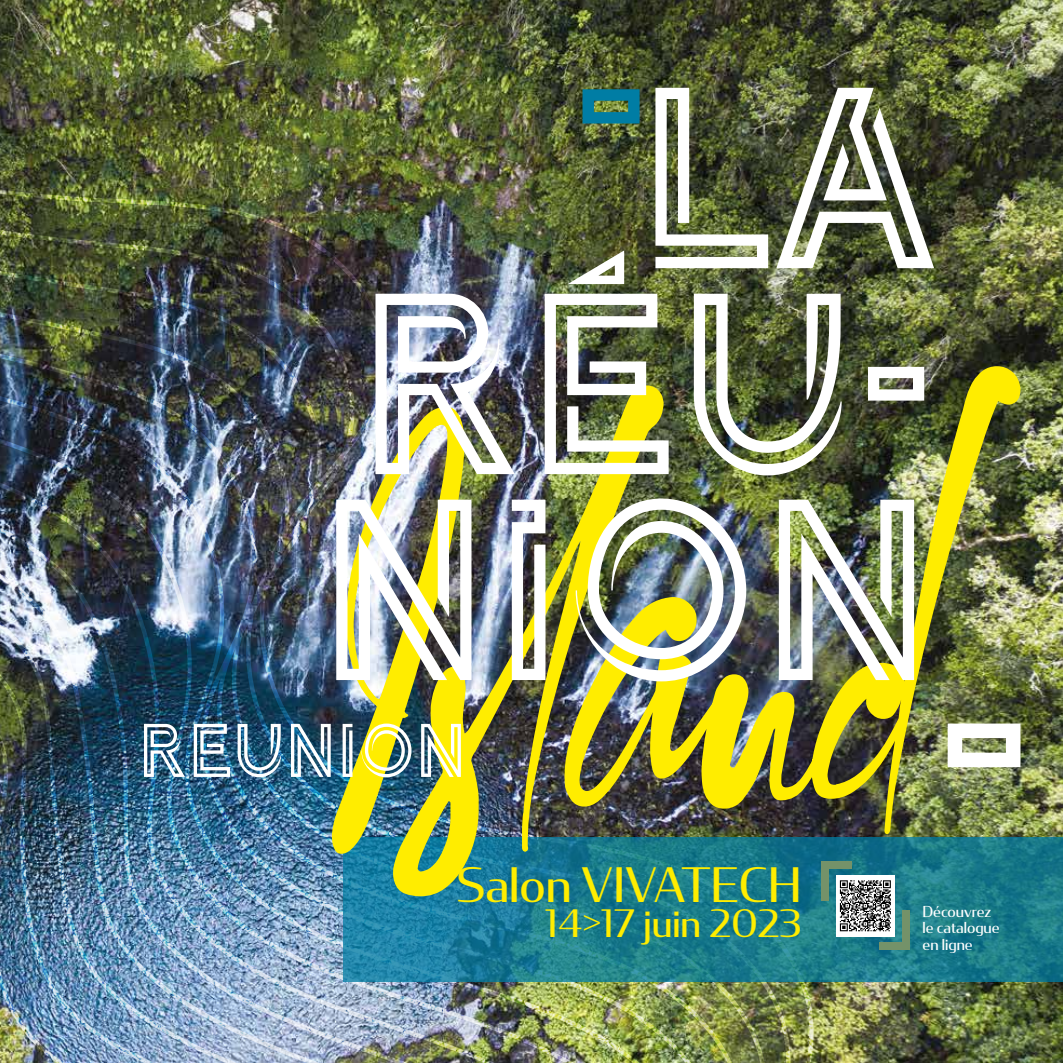
<style>
.page{position:relative;width:1063px;height:1063px;background:#fff}
.page>*{position:absolute;margin:0;border:0;box-sizing:border-box;transform-origin:0 0}
.t1{font:274.2px/206px "Continuo";color:#fff;text-align:justify}
.t2{font:47.1px "Condor";color:#ffed00}
.t3{font:37.5px "Condor";color:#ffed00}
.t4{font:15px/16.5px "Condor";color:#fff}
</style>
<div class="page">
<img style="left:0;top:0;width:1063px;height:1063px">
<img style="left:0;top:64px;width:688px;height:999px">
<img style="left:0;top:302px;width:665px;height:761px">
<img style="left:0;top:358px;width:642px;height:705px">
<img style="left:0;top:415px;width:618px;height:648px">
<img style="left:0;top:472px;width:595px;height:591px">
<img style="left:0;top:528px;width:572px;height:535px">
<img style="left:0;top:584px;width:549px;height:479px">
<img style="left:0;top:632px;width:525px;height:431px">
<img style="left:0;top:676px;width:502px;height:387px">
<img style="left:0;top:717px;width:479px;height:346px">
<img style="left:0;top:748px;width:473px;height:315px">
<svg style="left:343px;top:838px;width:720px;height:144px;background:#1c7e91"></svg>
<img style="left:332px;top:366px;width:688px;height:530px">
<svg style="left:948px;top:724px;width:72px;height:43px"></svg>
<img style="left:144px;top:724px;width:317px;height:53px">
<svg style="left:583px;top:89px;width:57px;height:35px;background:#1a7f8b"></svg>
<div style="left:821px;top:861px;width:7px;height:40px;background:#749269"></div>
<div style="left:821px;top:861px;width:31px;height:8px;background:#749269"></div>
<div style="left:902px;top:910px;width:8px;height:40px;background:#749269"></div>
<div style="left:879px;top:942px;width:30px;height:8px;background:#749269"></div>
<div style="left:836px;top:875px;width:59px;height:62px;background:#fff"></div>
<svg style="left:839px;top:880px;width:52px;height:52px"></svg>
<h1 class="t1" style="left:315px;top:86px;width:622px;text-indent:319px">LA RÉU-NION</h1>
<h2 class="t2" style="left:457px;top:855px;width:347px">Salon VIVATECH</h2>
<h3 class="t3" style="left:545px;top:899px;width:258px">14&gt;17 juin 2023</h3>
<p class="t4" style="left:923px;top:902px;width:79px">Découvrez le catalogue en ligne</p>
</div>
